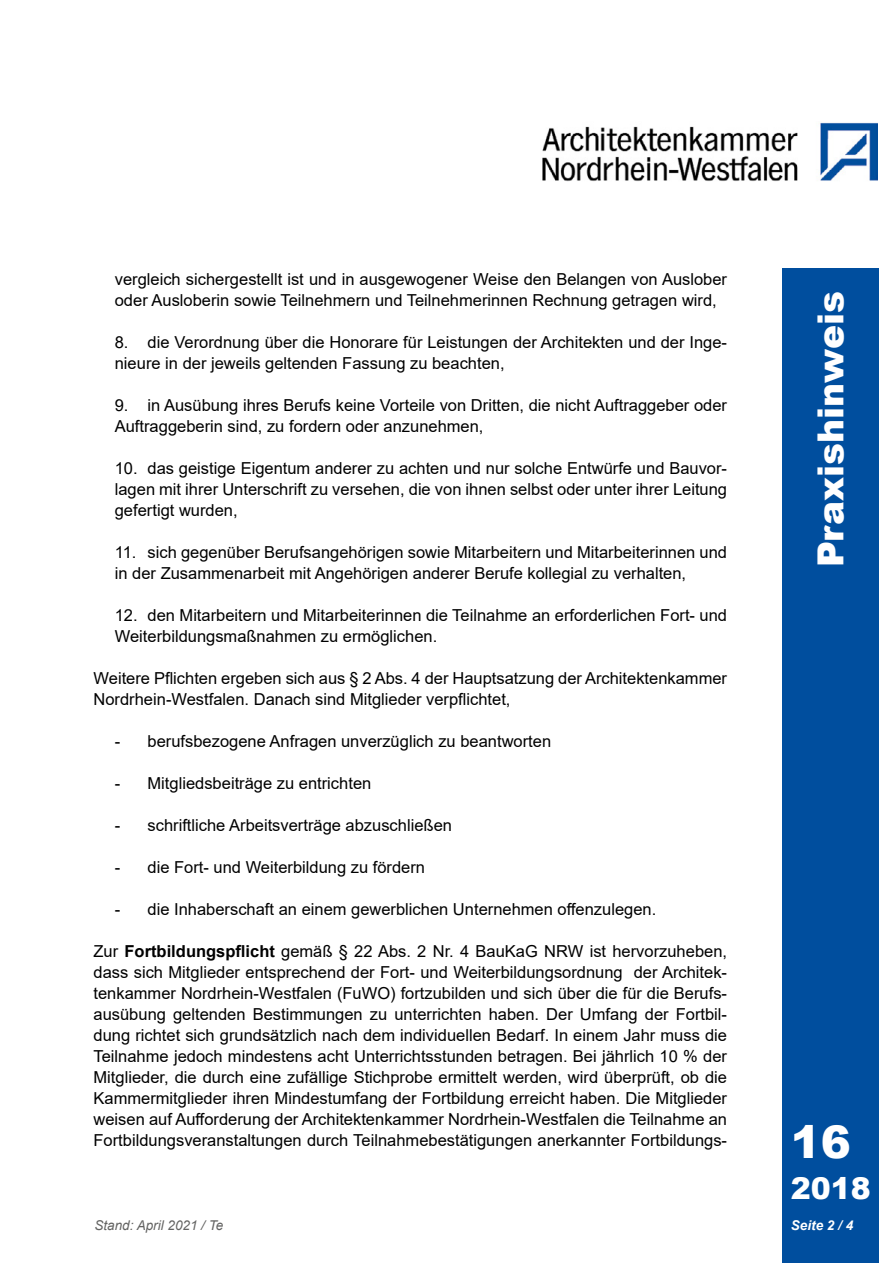
<style>
.page{position:relative;width:893px;height:1263px;background:#fff}
.page>*{position:absolute;margin:0;border:0;box-sizing:border-box;transform-origin:0 0}
.t1{font:900 45px "Arial";color:#fff}
.t2{font:900 36px "Arial";color:#fff}
.t3{font:900 30px "Arial";color:#fff}
.t4{font:16.5px/21px "Arial";color:#000}
.t5{font:italic 13.5px "Arial";color:#636362}
.t6{font:italic 700 13.5px "Arial";color:#fff}
.s1{font-weight:700}
</style>
<div class="page">
<img style="left:542px;top:122px;width:336px;height:60px">
<div style="left:782px;top:268px;width:96px;height:995px;background:#004e9e"></div>
<p class="t4" style="left:115px;top:269px;width:614px">vergleich sichergestellt ist und in ausgewogener Weise den Belangen von Auslober oder Ausloberin sowie Teilnehmern und Teilnehmerinnen Rechnung getragen wird,</p>
<p class="t4" style="left:115px;top:332px;width:614px">8. die Verordnung über die Honorare für Leistungen der Architekten und der Inge&shy;nieure in der jeweils geltenden Fassung zu beachten,</p>
<p class="t4" style="left:115px;top:395px;width:614px">9. in Ausübung ihres Berufs keine Vorteile von Dritten, die nicht Auftraggeber oder<br>Auftraggeberin sind, zu fordern oder anzunehmen,</p>
<p class="t4" style="left:115px;top:458px;width:614px;text-align:justify">10. das geistige Eigentum anderer zu achten und nur solche Entwürfe und Bauvor&shy;lagen mit ihrer Unterschrift zu versehen, die von ihnen selbst oder unter ihrer Leitung gefertigt wurden,</p>
<p class="t4" style="left:115px;top:542px;width:614px">11. sich gegenüber Berufsangehörigen sowie Mitarbeitern und Mitarbeiterinnen und in der Zusammenarbeit mit Angehörigen anderer Berufe kollegial zu verhalten,</p>
<p class="t4" style="left:115px;top:605px;width:614px">12. den Mitarbeitern und Mitarbeiterinnen die Teilnahme an erforderlichen Fort- und<br>Weiterbildungsmaßnahmen zu ermöglichen.</p>
<p class="t4" style="left:94px;top:668px;width:635px">Weitere Pflichten ergeben sich aus § 2 Abs. 4 der Hauptsatzung der Architektenkammer<br>Nordrhein-Westfalen. Danach sind Mitglieder verpflichtet,</p>
<p class="t4" style="left:115px;top:731px;width:438px">- berufsbezogene Anfragen unverzüglich zu beantworten</p>
<p class="t4" style="left:115px;top:773px;width:258px">- Mitgliedsbeiträge zu entrichten</p>
<p class="t4" style="left:115px;top:815px;width:339px">- schriftliche Arbeitsverträge abzuschließen</p>
<p class="t4" style="left:115px;top:857px;width:312px">- die Fort- und Weiterbildung zu fördern</p>
<p class="t4" style="left:115px;top:899px;width:543px">- die Inhaberschaft an einem gewerblichen Unternehmen offenzulegen.</p>
<p class="t4" style="left:94px;top:941px;width:635px;text-align:justify">Zur <span class="s1">Fortbildungspflicht</span> gemäß § 22 Abs. 2 Nr. 4 BauKaG NRW ist hervorzuheben, dass sich Mitglieder entsprechend der Fort- und Weiterbildungsordnung der Architek&shy;tenkammer Nordrhein-Westfalen (FuWO) fortzubilden und sich über die für die Berufs&shy;ausübung geltenden Bestimmungen zu unterrichten haben. Der Umfang der Fortbil&shy;dung richtet sich grundsätzlich nach dem individuellen Bedarf. In einem Jahr muss die Teilnahme jedoch mindestens acht Unterrichtsstunden betragen. Bei jährlich 10 % der Mitglieder, die durch eine zufällige Stichprobe ermittelt werden, wird überprüft, ob die Kammermitglieder ihren Mindestumfang der Fortbildung erreicht haben. Die Mitglieder weisen auf Aufforderung der Architektenkammer Nordrhein-Westfalen die Teilnahme an Fortbildungsveranstaltungen durch Teilnahmebestätigungen anerkannter Fortbildungs-</p>
<p class="t5" style="left:94px;top:1217px;width:130px">Stand: April 2021 / Te</p>
<h2 class="t2" style="left:805px;top:567px;width:278px;rotate:-90deg">Praxishinweis</h2>
<h1 class="t1" style="left:791px;top:1109px;width:62px">16</h1>
<h3 class="t3" style="left:791px;top:1167px;width:82px">2018</h3>
<p class="t6" style="left:791px;top:1216px;width:64px">Seite 2 / 4</p>
</div>
